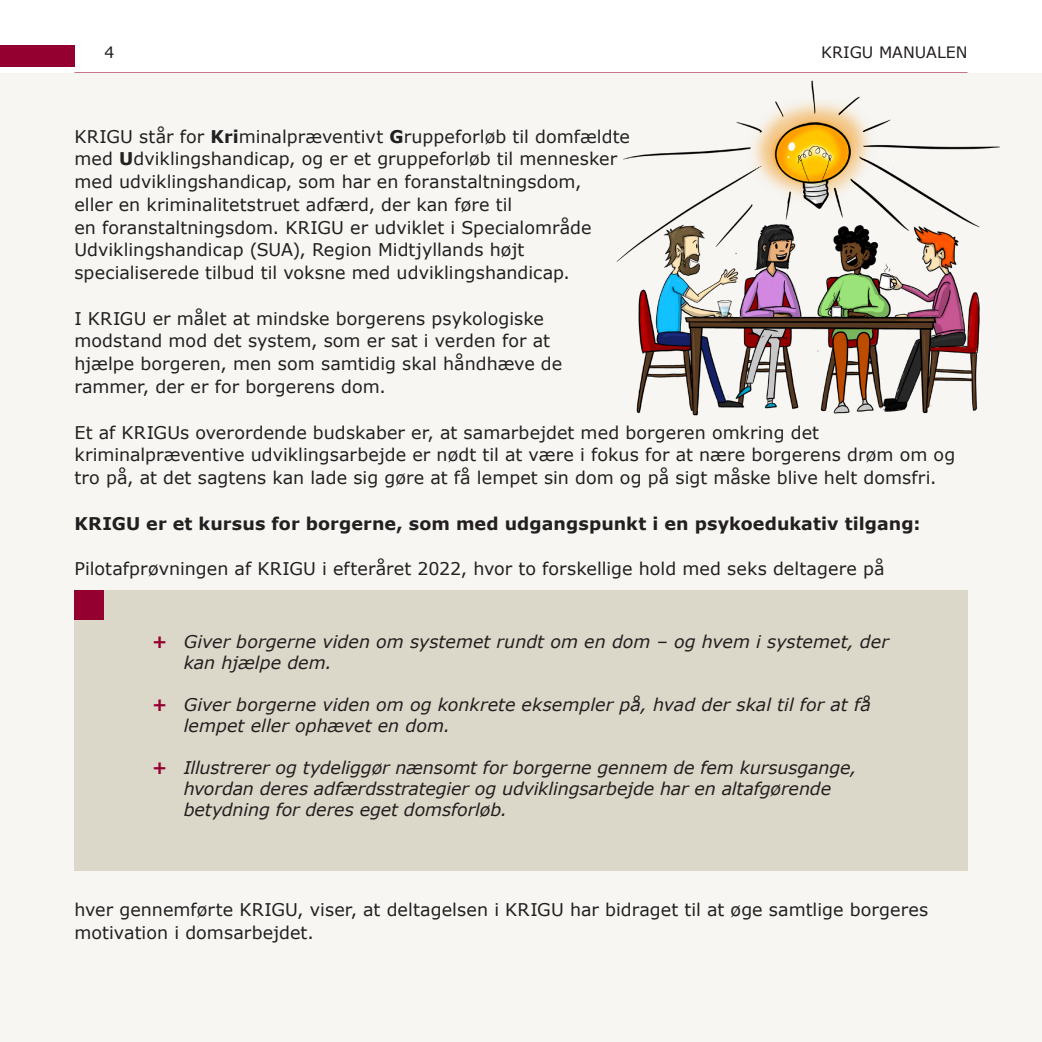
<style>
.page{position:relative;width:1042px;height:1042px;background:#fff}
.page>*{position:absolute;margin:0;border:0;box-sizing:border-box;transform-origin:0 0}
.Brødtekst-10-pkt{font:17.5px/22.8px "Verdana";letter-spacing:.005em;color:#231f20}
.t1{font:italic 17.5px/21px "Verdana";color:#231f20}
.Brødtekt_10-punkt_FED{font:700 17.5px "Verdana";letter-spacing:.005em;color:#231f20}
.t2{font:15.75px "Verdana";color:#231f20}
.s1{font-weight:700}
.s2{font-weight:700;font-style:normal;color:#940130}
</style>
<div class="page">
<div style="left:0;top:46px;width:74px;height:21px;background:#940130"></div>
<div style="left:0;top:73px;width:1042px;height:969px;background:#f7f6f3"></div>
<img style="left:616px;top:80px;width:384px;height:336px">
<div style="left:74px;top:590px;width:893px;height:281px;background:#dcd8c9"></div>
<div style="left:74px;top:590px;width:30px;height:30px;background:#940130"></div>
<p class="t2" style="left:105px;top:41px;width:12px">4</p>
<p class="t2" style="left:821px;top:41px;width:148px">KRIGU MANUALEN</p>
<p class="Brødtekst-10-pkt" style="left:74px;top:125px;width:557px">KRIGU står for <span class="s1">Kri</span>minalpræventivt <span class="s1">G</span>ruppeforløb til domfældte</p>
<p class="Brødtekst-10-pkt" style="left:74px;top:147px;width:544px">med <span class="s1">U</span>dviklingshandicap, og er et gruppeforløb til mennesker</p>
<p class="Brødtekst-10-pkt" style="left:74px;top:170px;width:508px">med udviklingshandicap, som har en foranstaltningsdom,</p>
<p class="Brødtekst-10-pkt" style="left:74px;top:193px;width:439px">eller en kriminalitetstruet adfærd, der kan føre til</p>
<p class="Brødtekst-10-pkt" style="left:74px;top:216px;width:519px">en foranstaltningsdom. KRIGU er udviklet i Specialområde<br>Udviklingshandicap (SUA), Region Midtjyllands højt specialiserede tilbud til voksne med udviklingshandicap.</p>
<p class="Brødtekst-10-pkt" style="left:74px;top:307px;width:471px">I KRIGU er målet at mindske borgerens psykologiske</p>
<p class="Brødtekst-10-pkt" style="left:74px;top:329px;width:477px">modstand mod det system, som er sat i verden for at</p>
<p class="Brødtekst-10-pkt" style="left:74px;top:352px;width:489px">hjælpe borgeren, men som samtidig skal håndhæve de</p>
<p class="Brødtekst-10-pkt" style="left:74px;top:375px;width:313px">rammer, der er for borgerens dom.</p>
<p class="Brødtekst-10-pkt" style="left:74px;top:420px;width:882px">Et af KRIGUs overordende budskaber er, at samarbejdet med borgeren omkring det kriminalpræventive udviklingsarbejde er nødt til at være i fokus for at nære borgerens drøm om og tro på, at det sagtens kan lade sig gøre at få lempet sin dom og på sigt måske blive helt domsfri.</p>
<p class="Brødtekt_10-punkt_FED" style="left:74px;top:512px;width:847px">KRIGU er et kursus for borgerne, som med udgangspunkt i en psykoedukativ tilgang:</p>
<p class="Brødtekst-10-pkt" style="left:74px;top:557px;width:811px">Pilotafprøvningen af KRIGU i efteråret 2022, hvor to forskellige hold med seks deltagere på</p>
<p class="t1" style="left:184px;top:631px;width:707px;text-indent:-32px"><span class="s2">+</span> Giver borgerne viden om systemet rundt om en dom – og hvem i systemet, der kan hjælpe dem.</p>
<p class="t1" style="left:184px;top:694px;width:689px;text-indent:-32px"><span class="s2">+</span> Giver borgerne viden om og konkrete eksempler på, hvad der skal til for at få lempet eller ophævet en dom.</p>
<p class="t1" style="left:184px;top:757px;width:674px;text-indent:-32px"><span class="s2">+</span> Illustrerer og tydeliggør nænsomt for borgerne gennem de fem kursusgange, hvordan deres adfærdsstrategier og udviklingsarbejde har en altafgørende betydning for deres eget domsforløb.</p>
<p class="Brødtekst-10-pkt" style="left:74px;top:898px;width:855px">hver gennemførte KRIGU, viser, at deltagelsen i KRIGU har bidraget til at øge samtlige borgeres motivation i domsarbejdet.</p>
</div>
